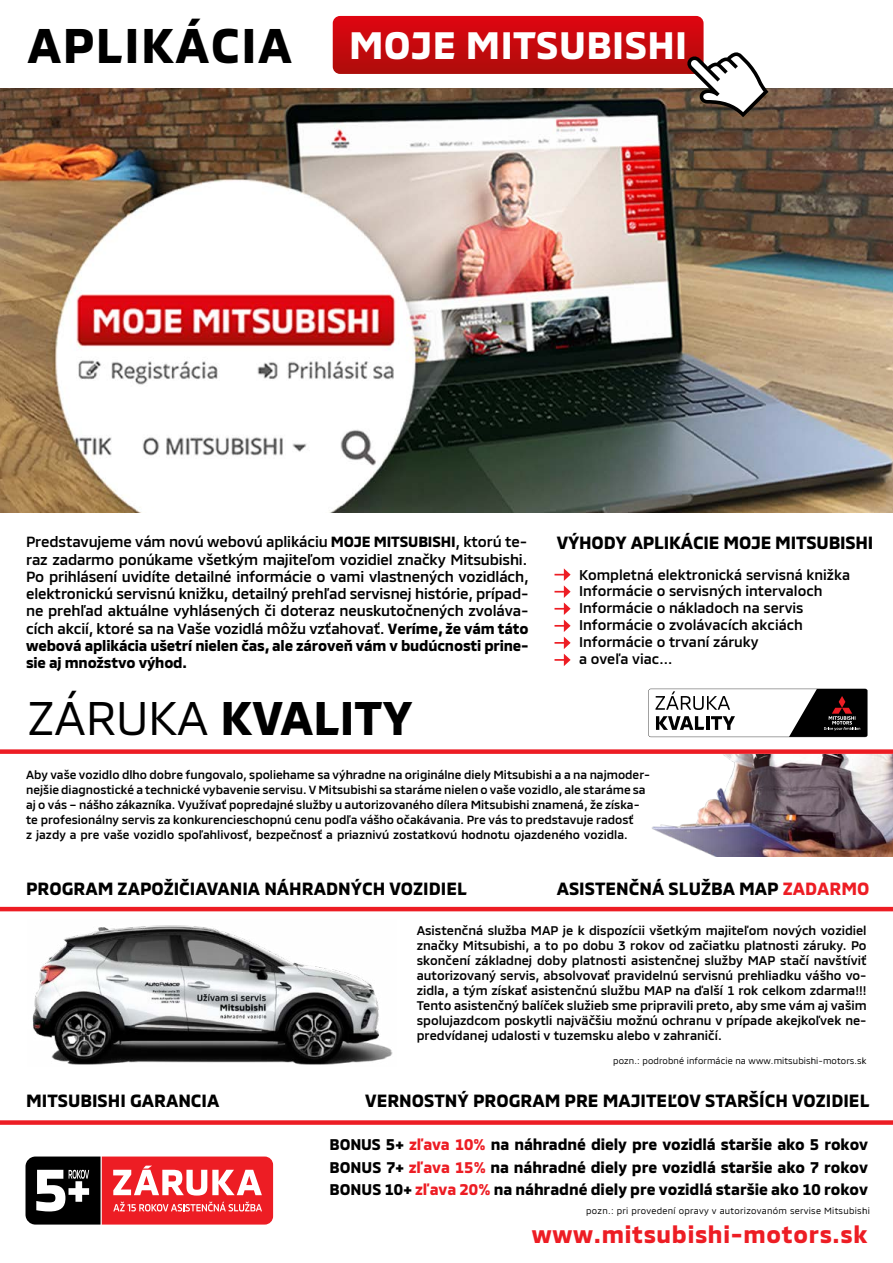
<style>
.page{position:relative;width:893px;height:1263px;background:#fff}
.page>*{position:absolute;margin:0;border:0;box-sizing:border-box;transform-origin:0 0}
.t1{font:700 49.5px "MMCOFFICE";letter-spacing:.03em;color:#000}
.t2{font:700 48px "MMCOFFICE";color:#000}
.t3{font:700 39.3px "MMC";letter-spacing:.01em;color:#fff}
.t4{font:700 24px "MMCOFFICE";letter-spacing:.03em;color:#ed1d24}
.t5{font:700 18px "MMCOFFICE";color:#000}
.t6{font:700 15.75px/22.5px "MMCOFFICE";color:#000;text-align:justify}
.t7{font:500 15px/17.2px "MMCOFFICE";letter-spacing:-.01em;color:#000;text-align:justify}
.t8{font:500 14.4px/17px "MMCOFFICE";color:#000}
.t9{font:500 12.75px/15px "MMCOFFICE";color:#000;text-align:justify}
.t10{font:500 12px/15px "MMCOFFICE";color:#000}
.t11{font:9px "MMCOFFICE";letter-spacing:.03em;color:#000}
.t12{font:9px "MMCOFFICE";letter-spacing:.01em;color:#000}
.s1{font-weight:700}
.s2{font-weight:400}
.s3{color:#ed1d24}
</style>
<div class="page">
<svg style="left:26px;top:1156px;width:247px;height:68px"></svg>
<img style="left:0;top:88px;width:893px;height:424px">
<svg style="left:554px;top:568px;width:17px;height:98px"></svg>
<img style="left:652px;top:754px;width:241px;height:103px">
<img style="left:32px;top:925px;width:361px;height:140px">
<svg style="left:648px;top:689px;width:219px;height:48px"></svg>
<svg style="left:333px;top:16px;width:435px;height:101px"></svg>
<div style="left:0;top:749px;width:893px;height:5px;background:#ed1d24"></div>
<hr style="left:0;top:907px;width:893px;height:4px;background:#ed1d24">
<div style="left:0;top:1120px;width:893px;height:5px;background:#ed1d24"></div>
<h1 class="t1" style="left:28px;top:7px;width:266px">APLIKÁCIA</h1>
<h3 class="t3" style="left:349px;top:14px;width:340px">MOJE MITSUBISHI</h3>
<p class="t7" style="left:26px;top:532px;width:504px">Predstavujeme vám novú webovú aplikáciu <span class="s1">MOJE MITSUBISHI</span>, ktorú te&shy;raz zadarmo ponúkame všetkým majiteľom vozidiel značky Mitsubishi.<br>Po prihlásení uvidíte detailné informácie o vami vlastnených vozidlách, elektronickú servisnú knižku, detailný prehľad servisnej histórie, prípad&shy;ne prehľad aktuálne vyhlásených či doteraz neuskutočnených zvoláva&shy;cích akcií, ktoré sa na Vaše vozidlá môžu vzťahovať. <span class="s1">Veríme, že vám táto webová aplikácia ušetrí nielen čas, ale zároveň vám v budúcnosti prine&shy;sie aj množstvo výhod.</span></p>
<h3 class="t5" style="left:557px;top:529px;width:318px">VÝHODY APLIKÁCIE MOJE MITSUBISHI</h3>
<p class="t8" style="left:579px;top:564px;width:273px">Kompletná elektronická servisná knižka<br>Informácie o servisných intervaloch<br>Informácie o nákladoch na servis<br>Informácie o zvolávacích akciách<br>Informácie o trvaní záruky<br>a oveľa viac...</p>
<h2 class="t2" style="left:28px;top:681px;width:387px"><span class="s2">ZÁRUKA</span> KVALITY</h2>
<p class="t10" style="left:26px;top:766px;width:626px">Aby vaše vozidlo dlho dobre fungovalo, spoliehame sa výhradne na originálne diely Mitsubishi a a na najmoder&shy;nejšie diagnostické a technické vybavenie servisu. V Mitsubishi sa staráme nielen o vaše vozidlo, ale staráme sa aj o vás – nášho zákazníka. Využívať popredajné služby u autorizovaného dílera Mitsubishi znamená, že získa&shy;te profesionálny servis za konkurencieschopnú cenu podľa vášho očakávania. Pre vás to predstavuje radosť<br>z jazdy a pre vaše vozidlo spoľahlivosť, bezpečnosť a priaznivú zostatkovú hodnotu ojazdeného vozidla.</p>
<h3 class="t5" style="left:26px;top:874px;width:442px">PROGRAM ZAPOŽIČIAVANIA NÁHRADNÝCH VOZIDIEL</h3>
<h3 class="t5" style="left:557px;top:874px;width:314px">ASISTENČNÁ SLUŽBA MAP <span class="s3">ZADARMO</span></h3>
<p class="t9" style="left:417px;top:921px;width:451px">Asistenčná služba MAP je k dispozícii všetkým majiteľom nových vozidiel značky Mitsubishi, a to po dobu 3 rokov od začiatku platnosti záruky. Po skončení základnej doby platnosti asistenčnej služby MAP stačí navštíviť autorizovaný servis, absolvovať pravidelnú servisnú prehliadku vášho vo&shy;zidla, a tým získať asistenčnú službu MAP na ďalší 1 rok celkom zdarma!!!<br>Tento asistenčný balíček služieb sme pripravili preto, aby sme vám aj vašim spolujazdcom poskytli najväčšiu možnú ochranu v prípade akejkoľvek ne&shy;predvídanej udalosti v tuzemsku alebo v zahraničí.</p>
<p class="t12" style="left:613px;top:1053px;width:255px">pozn.: podrobné informácie na www.mitsubishi-motors.sk</p>
<h3 class="t5" style="left:365px;top:1086px;width:506px">VERNOSTNÝ PROGRAM PRE MAJITEĽOV STARŠÍCH VOZIDIEL</h3>
<h3 class="t5" style="left:26px;top:1087px;width:195px">MITSUBISHI GARANCIA</h3>
<p class="t6" style="left:330px;top:1132px;width:540px">BONUS 5+ <span class="s3">zľava 10%</span> na náhradné diely pre vozidlá staršie ako 5 rokov BONUS 7+ <span class="s3">zľava 15%</span> na náhradné diely pre vozidlá staršie ako 7 rokov BONUS 10+ <span class="s3">zľava 20%</span> na náhradné diely pre vozidlá staršie ako 10 rokov</p>
<p class="t11" style="left:586px;top:1203px;width:285px">pozn.: pri provedení opravy v autorizovanóm servise Mitsubishi</p>
<h3 class="t4" style="left:532px;top:1216px;width:337px">www.mitsubishi-motors.sk</h3>
</div>
